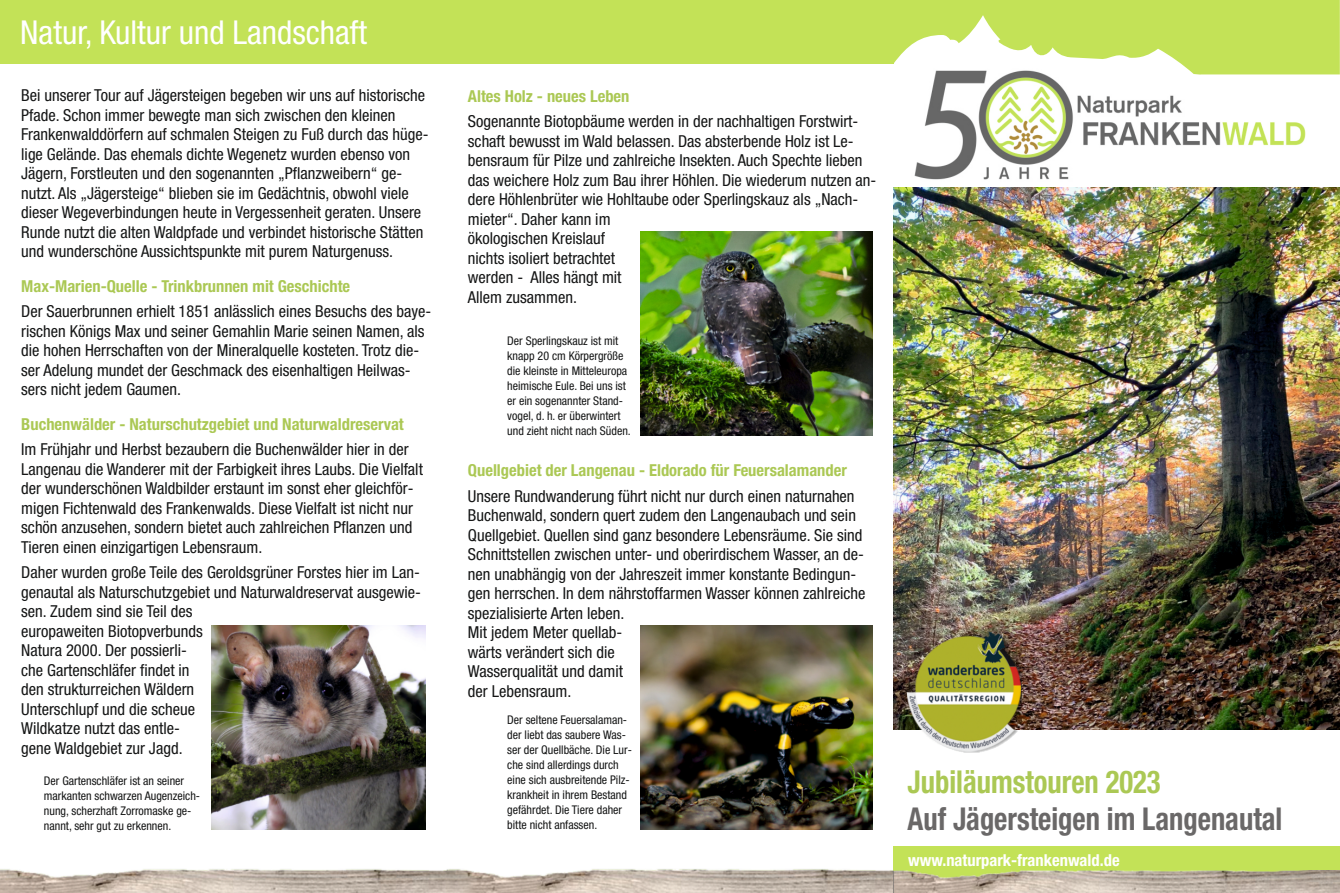
<style>
.page{position:relative;width:1340px;height:893px;background:#fff}
.page>*{position:absolute;margin:0;border:0;box-sizing:border-box;transform-origin:0 0}
.t1{font:condensed 33px "Helvetica Neue Condensed";color:#fff}
.t2{font:700 condensed 31.5px "Helvetica Neue Condensed";color:#6a6868;scale:.91 1}
.t3{font:700 condensed 31.5px "Helvetica Neue Condensed";color:#abc854;scale:.91 1}
.t4{font:condensed 16.5px/19.5px "Helvetica Neue Condensed";color:#151616}
.t5{font:700 condensed 16.5px "Helvetica Neue Condensed";color:#abc854}
.t6{font:700 condensed 16.5px "Helvetica Neue Condensed";color:#fff}
.t7{font:condensed 12px/15px "Helvetica Neue Condensed";color:#151616}
</style>
<div class="page">
<div style="left:893px;top:846px;width:446px;height:47px;background:#c3e257"></div>
<div style="left:0;top:0;width:893px;height:64px;background:#c3e257"></div>
<img style="left:0;top:869px;width:893px;height:24px">
<img style="left:893px;top:871px;width:446px;height:22px">
<img style="left:914px;top:75px;width:392px;height:105px">
<svg style="left:893px;top:0;width:446px;height:75px"></svg>
<img style="left:893px;top:187px;width:446px;height:543px">
<div style="left:909px;top:633px;width:113px;height:120px;background:#151616;opacity:.49"></div>
<img style="left:907px;top:632px;width:113px;height:119px">
<img style="left:640px;top:625px;width:232px;height:204px">
<img style="left:640px;top:231px;width:232px;height:204px">
<img style="left:211px;top:625px;width:214px;height:204px">
<h1 class="t1" style="left:20px;top:20px;width:348px">Natur, Kultur und Landschaft</h1>
<p class="t4" style="left:21px;top:87px;width:409px">Bei unserer Tour auf Jägersteigen begeben wir uns auf historische Pfade. Schon immer bewegte man sich zwischen den kleinen Frankenwalddörfern auf schmalen Steigen zu Fuß durch das hüge&shy;lige Gelände. Das ehemals dichte Wegenetz wurden ebenso von Jägern, Forstleuten und den sogenannten „Pflanzweibern“ ge&shy;nutzt. Als „Jägersteige“ blieben sie im Gedächtnis, obwohl viele dieser Wegeverbindungen heute in Vergessenheit geraten. Unsere Runde nutzt die alten Waldpfade und verbindet historische Stätten und wunderschöne Aussichtspunkte mit purem Naturgenuss.</p>
<p class="t5" style="left:21px;top:280px;width:330px">Max-Marien-Quelle - Trinkbrunnen mit Geschichte</p>
<p class="t4" style="left:21px;top:303px;width:411px">Der Sauerbrunnen erhielt 1851 anlässlich eines Besuchs des baye&shy;rischen Königs Max und seiner Gemahlin Marie seinen Namen, als die hohen Herrschaften von der Mineralquelle kosteten. Trotz die&shy;ser Adelung mundet der Geschmack des eisenhaltigen Heilwas&shy;sers nicht jedem Gaumen.</p>
<p class="t5" style="left:21px;top:418px;width:384px">Buchenwälder - Naturschutzgebiet und Naturwaldreservat</p>
<p class="t4" style="left:21px;top:441px;width:403px">Im Frühjahr und Herbst bezaubern die Buchenwälder hier in der Langenau die Wanderer mit der Farbigkeit ihres Laubs. Die Vielfalt der wunderschönen Waldbilder erstaunt im sonst eher gleichför&shy;migen Fichtenwald des Frankenwalds. Diese Vielfalt ist nicht nur schön anzusehen, sondern bietet auch zahlreichen Pflanzen und Tieren einen einzigartigen Lebensraum.</p>
<p class="t4" style="left:21px;top:564px;width:401px">Daher wurden große Teile des Geroldsgrüner Forstes hier im Lan&shy;genautal als Naturschutzgebiet und Naturwaldreservat ausgewie&shy;sen. Zudem sind sie Teil des<br>europaweiten Biotopverbunds<br>Natura 2000. Der possierli-<br>che Gartenschläfer findet in<br>den strukturreichen Wäldern<br>Unterschlupf und die scheue<br>Wildkatze nutzt das entle-<br>gene Waldgebiet zur Jagd.</p>
<p class="t7" style="left:44px;top:774px;width:158px">Der Gartenschläfer ist an seiner markanten schwarzen Augenzeich&shy;nung, scherzhaft Zorromaske ge&shy;nannt, sehr gut zu erkennen.</p>
<p class="t5" style="left:468px;top:90px;width:163px">Altes Holz - neues Leben</p>
<p class="t4" style="left:468px;top:113px;width:410px">Sogenannte Biotopbäume werden in der nachhaltigen Forstwirt&shy;schaft bewusst im Wald belassen. Das absterbende Holz ist Le&shy;bensraum für Pilze und zahlreiche Insekten. Auch Spechte lieben das weichere Holz zum Bau ihrer Höhlen. Die wiederum nutzen an&shy;dere Höhlenbrüter wie Hohltaube oder Sperlingskauz als „Nach&shy;mieter“. Daher kann im<br>ökologischen Kreislauf<br>nichts isoliert betrachtet<br>werden - Alles hängt mit<br>Allem zusammen.</p>
<p class="t7" style="left:507px;top:335px;width:125px">Der Sperlingskauz ist mit knapp 20 cm Körpergröße die kleinste in Mitteleuropa heimische Eule. Bei uns ist er ein sogenannter Stand&shy;vogel, d. h. er überwintert und zieht nicht nach Süden.</p>
<p class="t5" style="left:468px;top:464px;width:380px">Quellgebiet der Langenau - Eldorado für Feuersalamander</p>
<p class="t4" style="left:468px;top:487px;width:399px">Unsere Rundwanderung führt nicht nur durch einen naturnahen Buchenwald, sondern quert zudem den Langenaubach und sein Quellgebiet. Quellen sind ganz besondere Lebensräume. Sie sind Schnittstellen zwischen unter- und oberirdischem Wasser, an de&shy;nen unabhängig von der Jahreszeit immer konstante Bedingun&shy;gen herrschen. In dem nährstoffarmen Wasser können zahlreiche spezialisierte Arten leben.<br>Mit jedem Meter quellab-<br>wärts verändert sich die<br>Wasserqualität und damit<br>der Lebensraum.</p>
<p class="t7" style="left:507px;top:713px;width:126px">Der seltene Feuersalaman&shy;der liebt das saubere Was&shy;ser der Quellbäche. Die Lur&shy;che sind allerdings durch eine sich ausbreitende Pilz&shy;krankheit in ihrem Bestand gefährdet. Die Tiere daher bitte nicht anfassen.</p>
<h2 class="t3" style="left:907px;top:771px;width:279px">Jubiläumstouren 2023</h2>
<h2 class="t2" style="left:907px;top:808px;width:413px">Auf Jägersteigen im Langenautal</h2>
<p class="t6" style="left:908px;top:854px;width:213px">www.naturpark-frankenwald.de</p>
</div>
